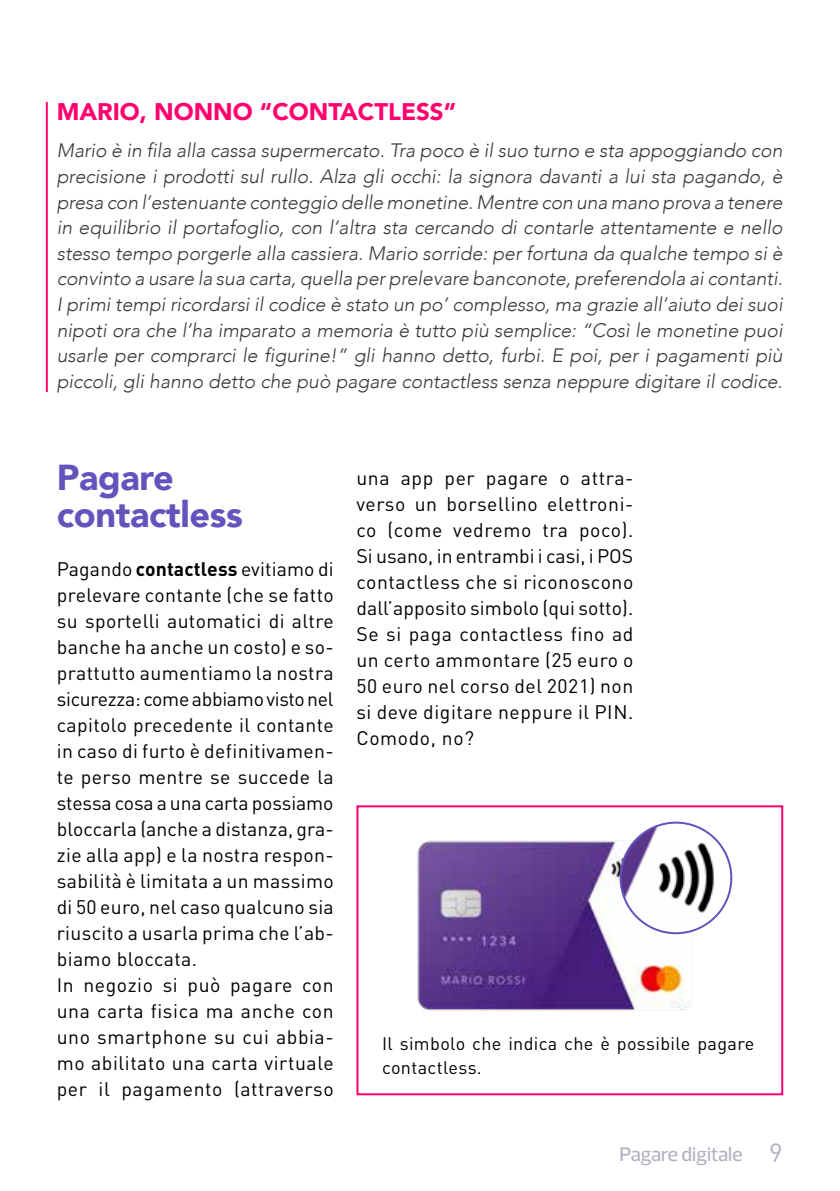
<style>
.page{position:relative;width:840px;height:1191px;background:#fff}
.page>*{position:absolute;margin:0;border:0;box-sizing:border-box;transform-origin:0 0}
.t1{font:900 36px/37px "Avenir";letter-spacing:-.01em;color:#6453bc}
.t2{font:900 24px "Avenir";color:#ff006e}
.t3{font:500 20px "Prelo";color:#b1b0c1}
.t4{font:19.4px/26px "DIN Pro";letter-spacing:.02em;color:#000}
.t5{font:italic 300 19.4px/25.6px "Avenir";color:#393939;text-align:justify}
.t6{font:18px/24px "DIN Pro";letter-spacing:.02em;color:#000}
.s1{font-weight:700}
.s2{font-family:"DIN Pro";font-weight:400;font-size:26px}
</style>
<div class="page">
<div style="left:356px;top:805px;width:426px;height:290px;border:2px solid #ff006e"></div>
<hr style="left:46px;top:102px;width:2px;height:290px;background:#ff006e">
<img style="left:417px;top:828px;width:286px;height:183px">
<img style="left:620px;top:822px;width:110px;height:111px;border-radius:55px">
<div style="left:619px;top:821px;width:112px;height:113px;border:2px solid #6453bc;border-radius:50%"></div>
<p class="t2" style="left:57px;top:91px;width:401px">MARIO, NONNO “CONTACTLESS”</p>
<p class="t5" style="left:57px;top:138px;width:727px">Mario è in fila alla cassa supermercato. Tra poco è il suo turno e sta appoggiando con precisione i prodotti sul rullo. Alza gli occhi: la signora davanti a lui sta pagando, è presa con l’estenuante conteggio delle monetine. Mentre con una mano prova a tenere in equilibrio il portafoglio, con l’altra sta cercando di contarle attentamente e nello stesso tempo porgerle alla cassiera. Mario sorride: per fortuna da qualche tempo si è convinto a usare la sua carta, quella per prelevare banconote, preferendola ai contanti.<br>I primi tempi ricordarsi il codice è stato un po’ complesso, ma grazie all’aiuto dei suoi nipoti ora che l’ha imparato a memoria è tutto più semplice: “Così le monetine puoi usarle per comprarci le figurine!” gli hanno detto, furbi. E poi, per i pagamenti più piccoli, gli hanno detto che può pagare contactless senza neppure digitare il codice.</p>
<h1 class="t1" style="left:57px;top:458px;width:187px">Pagare contactless</h1>
<p class="t4" style="left:57px;top:554px;width:278px">Pagando <span class="s1">contactless</span> evitiamo di prelevare contante (che se fatto su sportelli automatici di altre banche ha anche un costo) e so&shy;prattutto aumentiamo la nostra sicurezza: come abbiamo visto nel capitolo precedente il contante in caso di furto è definitivamen&shy;te perso mentre se succede la stessa cosa a una carta possiamo bloccarla (anche a distanza, gra&shy;zie alla app) e la nostra respon&shy;sabilità è limitata a un massimo di 50 euro, nel caso qualcuno sia riuscito a usarla prima che l’ab&shy;biamo bloccata.<br>In negozio si può pagare con una carta fisica ma anche con uno smartphone su cui abbia&shy;mo abilitato una carta virtuale per il pagamento (attraverso</p>
<p class="t4" style="left:356px;top:463px;width:278px;text-align:justify">una app per pagare o attra&shy;verso un borsellino elettroni&shy;co (come vedremo tra poco).<br>Si usano, in entrambi i casi, i POS contactless che si riconoscono dall’apposito simbolo (qui sotto).<br>Se si paga contactless fino ad un certo ammontare (25 euro o 50 euro nel corso del 2021) non si deve digitare neppure il PIN.<br>Comodo, no?</p>
<p class="t6" style="left:382px;top:1029px;width:373px">Il simbolo che indica che è possibile pagare contactless.</p>
<p class="t3" style="left:619px;top:1141px;width:164px">Pagare digitale <span class="s2">9</span></p>
</div>
